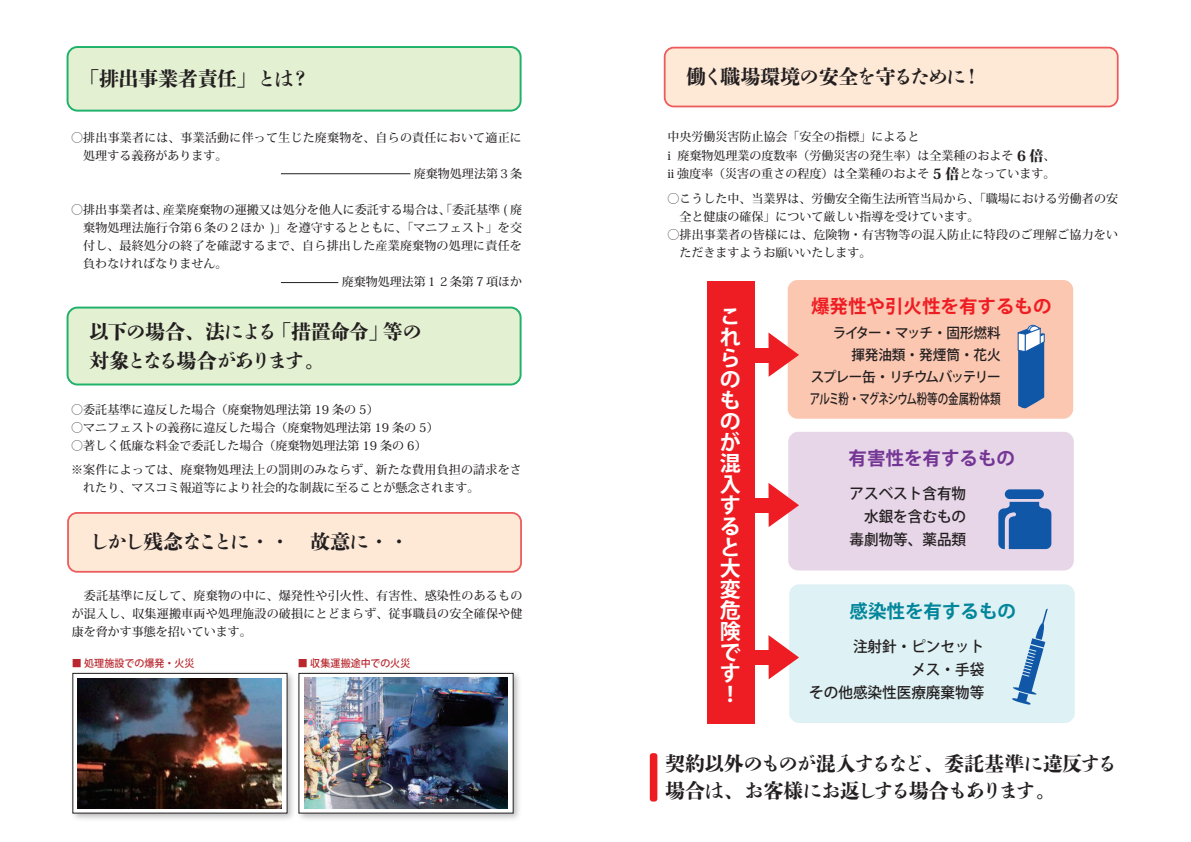
<style>
.page{position:relative;width:1191px;height:842px;background:#fff}
.page>*{position:absolute;margin:0;border:0;box-sizing:border-box;transform-origin:0 0}
.t1{font:700 21px/21px "Koz Go Pro";color:#fff}
.t2{font:800 20px/29px "Shuei Shogo M Sen";letter-spacing:-.06em;color:#231f20}
.t3{font:800 20px "Shuei Shogo M Sen";letter-spacing:-.095em;color:#231f20}
.t4{font:800 20px "Shuei Shogo M Sen";letter-spacing:-.025em;color:#231f20}
.t5{font:700 18.5px "Koz Go Pro";color:#ee1d23}
.t6{font:700 18.5px "Koz Go Pro";color:#743695}
.t7{font:700 18.5px "Koz Go Pro";color:#00859a}
.t8{font:500 15px/23px "Koz Go Pro";color:#231f20;text-align:right}
.t9{font:500 14px/22px "Koz Go Pro";letter-spacing:-.065em;color:#231f20;text-align:right}
.t10{font:500 12px/18px "Koz Min Pro";color:#231f20}
.t11{font:500 10.3px "Koz Go Pro";letter-spacing:.01em;color:#b9282e}
.s1{font-weight:800;font-size:14px}
</style>
<div class="page">
<img style="left:72px;top:672px;width:221px;height:147px">
<svg style="left:73px;top:673px;width:214px;height:140px"></svg>
<img style="left:298px;top:672px;width:221px;height:147px">
<svg style="left:299px;top:673px;width:214px;height:140px"></svg>
<div style="left:68px;top:47px;width:452px;height:64px;background:#e4f0d2;border-radius:10px"></div>
<div style="left:67px;top:46px;width:454px;height:66px;border:2px solid #1eb26a;border-radius:10px"></div>
<div style="left:68px;top:308px;width:452px;height:76px;background:#e4f0d2;border-radius:10px"></div>
<div style="left:67px;top:307px;width:454px;height:78px;border:2px solid #1eb26a;border-radius:10px"></div>
<div style="left:68px;top:513px;width:453px;height:59px;background:#fee9d7;border-radius:9px"></div>
<div style="left:67px;top:512px;width:455px;height:61px;border:2px solid #ed5b5c;border-radius:9px"></div>
<div style="left:664px;top:48px;width:453px;height:58px;background:#fee9d7;border-radius:9px"></div>
<div style="left:664px;top:47px;width:454px;height:60px;border:2px solid #ed5b5c;border-radius:9px"></div>
<div style="left:787px;top:280px;width:286px;height:139px;background:#fbc7b1;border-radius:10px"></div>
<div style="left:788px;top:432px;width:285px;height:138px;background:#e7d5e8;border-radius:10px"></div>
<div style="left:789px;top:584px;width:285px;height:139px;background:#def1f4;border-radius:10px"></div>
<hr style="left:281px;top:174px;width:129px;height:1px;background:#231f20">
<hr style="left:281px;top:282px;width:57px;height:1px;background:#231f20">
<div style="left:707px;top:281px;width:47px;height:442px;background:#ee1d23"></div>
<svg style="left:768px;top:332px;width:31px;height:45px"></svg>
<div style="left:746px;top:348px;width:36px;height:14px;background:#ee1d23"></div>
<svg style="left:768px;top:483px;width:31px;height:44px"></svg>
<div style="left:746px;top:498px;width:36px;height:15px;background:#ee1d23"></div>
<svg style="left:768px;top:635px;width:31px;height:44px"></svg>
<div style="left:746px;top:650px;width:36px;height:15px;background:#ee1d23"></div>
<div style="left:650px;top:753px;width:7px;height:48px;background:#ee1d23;border-radius:3px"></div>
<img style="left:78px;top:678px;width:203px;height:130px">
<img style="left:304px;top:678px;width:204px;height:130px">
<div style="left:1004px;top:489px;width:40px;height:10px;background:#1057a7;border-radius:5px"></div>
<svg style="left:998px;top:502px;width:53px;height:47px;background:#2d68af"></svg>
<svg style="left:1012px;top:609px;width:35px;height:96px"></svg>
<div style="left:1027px;top:325px;width:11px;height:11px;border:1px solid #1057a7;border-radius:50%"></div>
<svg style="left:1017px;top:326px;width:28px;height:83px;background:#5781b5"></svg>
<h2 class="t4" style="left:79px;top:64px;width:233px">「排出事業者責任」とは？</h2>
<p class="t10" style="left:71px;top:128px;width:452px">○排出事業者には、事業活動に伴って生じた廃棄物を、自らの責任において適正に</p>
<p class="t10" style="left:83px;top:146px;width:145px">処理する義務があります。</p>
<p class="t10" style="left:414px;top:164px;width:109px">廃棄物処理法第３条</p>
<p class="t10" style="left:71px;top:200px;width:452px">○排出事業者は、産業廃棄物の運搬又は処分を他人に委託する場合は、「委託基準 ( 廃</p>
<p class="t10" style="left:83px;top:218px;width:440px">棄物処理法施行令第６条の２ほか )」を遵守するとともに、「マニフェスト」を交</p>
<p class="t10" style="left:83px;top:236px;width:440px">付し、最終処分の終了を確認するまで、自ら排出した産業廃棄物の処理に責任を</p>
<p class="t10" style="left:83px;top:254px;width:145px">負わなければなりません。</p>
<p class="t10" style="left:342px;top:272px;width:181px">廃棄物処理法第１２条第７項ほか</p>
<h2 class="t2" style="left:89px;top:317px;width:334px">以下の場合、法による「措置命令」等の対象となる場合があります。</h2>
<p class="t10" style="left:71px;top:400px;width:309px">○委託基準に違反した場合（廃棄物処理法第 19 条の 5）</p>
<p class="t10" style="left:71px;top:418px;width:369px">○マニフェストの義務に違反した場合（廃棄物処理法第 19 条の 5）</p>
<p class="t10" style="left:71px;top:433px;width:452px;line-height:24px">○著しく低廉な料金で委託した場合（廃棄物処理法第 19 条の 6）<br>※案件によっては、廃棄物処理法上の罰則のみならず、新たな費用負担の請求をさ</p>
<p class="t10" style="left:83px;top:478px;width:397px">れたり、マスコミ報道等により社会的な制裁に至ることが懸念されます。</p>
<h2 class="t3" style="left:89px;top:527px;width:321px">しかし残念なことに・・　故意に・・</h2>
<p class="t10" style="left:72px;top:586px;width:452px;text-align:justify">　委託基準に反して、廃棄物の中に、爆発性や引火性、有害性、感染性のあるものが混入し、収集運搬車両や処理施設の破損にとどまらず、従事職員の安全確保や健康を脅かす事態を招いています。</p>
<p class="t11" style="left:72px;top:656px;width:124px">■ 処理施設での爆発・火災</p>
<p class="t11" style="left:298px;top:656px;width:114px">■ 収集運搬途中での火災</p>
<h2 class="t2" style="left:686px;top:62px;width:297px">働く職場環境の安全を守るために！</h2>
<p class="t10" style="left:667px;top:127px;width:389px;line-height:18.5px">中央労働災害防止協会「安全の指標」によると<br>i 廃棄物処理業の度数率（労働災害の発生率）は全業種のおよそ <span class="s1">6 倍</span>、ii 強度率（災害の重さの程度）は全業種のおよそ <span class="s1">5 倍</span>となっています。</p>
<p class="t10" style="left:667px;top:189px;width:452px">◯こうした中、当業界は、労働安全衛生法所管当局から、「職場における労働者の安</p>
<p class="t10" style="left:679px;top:207px;width:301px">全と健康の確保」について厳しい指導を受けています。</p>
<p class="t10" style="left:667px;top:225px;width:452px">◯排出事業者の皆様には、危険物・有害物等の混入防止に特段のご理解ご協力をい</p>
<p class="t10" style="left:679px;top:243px;width:193px">ただきますようお願いいたします。</p>
<h1 class="t1" style="left:719px;top:307px;width:22px">これらのものが混入すると大変危険です！</h1>
<h3 class="t5" style="left:811px;top:295px;width:242px">爆発性や引火性を有するもの</h3>
<p class="t9" style="left:810px;top:323px;width:192px">ライター・マッチ・固形燃料<br>揮発油類・発煙筒・花火<br>スプレー缶・リチウムバッテリーアルミ粉・マグネシウム粉等の金属粉体類</p>
<h3 class="t6" style="left:848px;top:446px;width:168px">有害性を有するもの</h3>
<p class="t8" style="left:849px;top:483px;width:118px">アスベスト含有物水銀を含むもの毒劇物等、薬品類</p>
<h3 class="t7" style="left:849px;top:599px;width:168px">感染性を有するもの</h3>
<p class="t8" style="left:809px;top:635px;width:176px">注射針・ピンセット<br>メス・手袋<br>その他感染性医療廃棄物等</p>
<h2 class="t2" style="left:665px;top:750px;width:454px;line-height:27px">契約以外のものが混入するなど、委託基準に違反する場合は、お客様にお返しする場合もあります。</h2>
</div>
